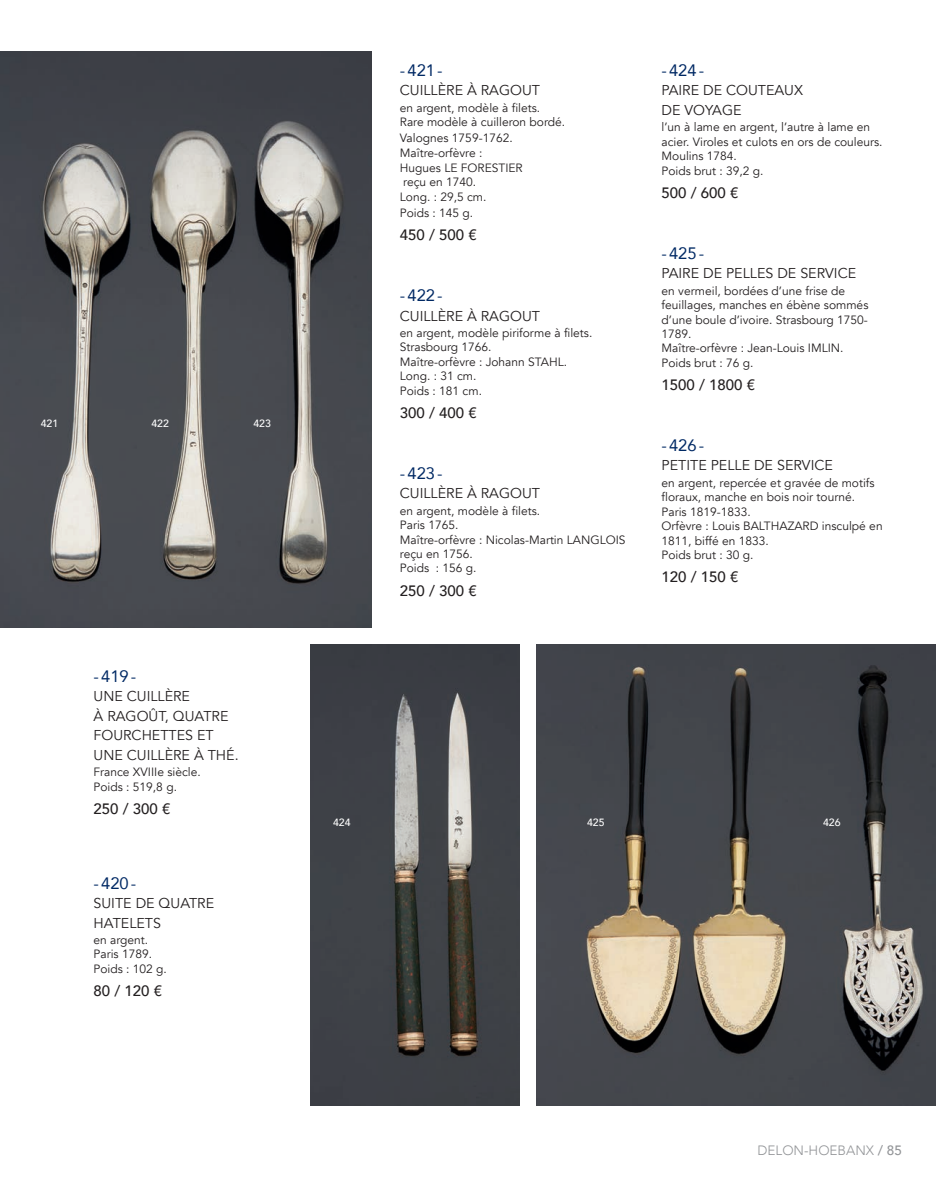
<style>
.page{position:relative;width:936px;height:1191px;background:#fff}
.page>*{position:absolute;margin:0;border:0;box-sizing:border-box;transform-origin:0 0}
.t1{font:16.5px "Avenir";color:#002964}
.t2{font:500 15px "Avenir";color:#231f20}
.t3{font:14.25px/19.5px "Avenir";color:#231f20}
.t4{font:300 13.5px "Avenir";color:#939598}
.t5{font:12px/14.4px "Avenir";color:#231f20}
.t6{font:500 10.5px "Avenir";color:#fff}
.s1{font-weight:500}
</style>
<div class="page">
<img style="left:0;top:51px;width:371px;height:576px">
<img style="left:310px;top:644px;width:209px;height:461px">
<img style="left:536px;top:644px;width:399px;height:461px">
<p class="t6" style="left:41px;top:414px;width:19px">421</p>
<p class="t6" style="left:151px;top:414px;width:19px">422</p>
<p class="t6" style="left:253px;top:414px;width:19px">423</p>
<h1 class="t1" style="left:94px;top:663px;width:44px">-419-</h1>
<p class="t3" style="left:94px;top:687px;width:147px">UNE CUILLÈRE<br>À RAGOÛT, QUATRE<br>FOURCHETTES ET<br>UNE CUILLÈRE À THÉ.</p>
<p class="t5" style="left:94px;top:765px;width:109px">France XVIIIe siècle.<br>Poids : 519,8 g.</p>
<p class="t2" style="left:94px;top:795px;width:78px">250 / 300 €</p>
<h1 class="t1" style="left:94px;top:869px;width:44px">-420-</h1>
<p class="t3" style="left:94px;top:893px;width:122px">SUITE DE QUATRE<br>HATELETS</p>
<p class="t5" style="left:94px;top:933px;width:75px">en argent.<br>Paris 1789.<br>Poids : 102 g.</p>
<p class="t2" style="left:94px;top:977px;width:70px">80 / 120 €</p>
<h1 class="t1" style="left:400px;top:57px;width:44px">-421-</h1>
<p class="t3" style="left:400px;top:81px;width:142px">CUILLÈRE À RAGOUT</p>
<p class="t5" style="left:400px;top:100px;width:167px;line-height:15px">en argent, modèle à filets.<br>Rare modèle à cuilleron bordé.<br>Valognes 1759-1762.<br>Maître-orfèvre :<br>Hugues LE FORESTIER<br>reçu en 1740.<br>Long. : 29,5 cm.<br>Poids : 145 g.</p>
<p class="t2" style="left:400px;top:222px;width:78px">450 / 500 €</p>
<h1 class="t1" style="left:400px;top:282px;width:44px">-422-</h1>
<p class="t3" style="left:400px;top:306px;width:142px">CUILLÈRE À RAGOUT</p>
<p class="t5" style="left:400px;top:326px;width:194px">en argent, modèle piriforme à filets.<br>Strasbourg 1766.<br>Maître-orfèvre : Johann STAHL.<br>Long. : 31 cm.<br>Poids : 181 cm.</p>
<p class="t2" style="left:400px;top:399px;width:78px">300 / 400 €</p>
<h1 class="t1" style="left:400px;top:460px;width:44px">-423-</h1>
<p class="t3" style="left:400px;top:484px;width:142px">CUILLÈRE À RAGOUT</p>
<p class="t5" style="left:400px;top:504px;width:227px">en argent, modèle à filets.<br>Paris 1765.<br>Maître-orfèvre : Nicolas-Martin LANGLOIS reçu en 1756.<br>Poids : 156 g.</p>
<p class="t2" style="left:400px;top:577px;width:78px">250 / 300 €</p>
<h1 class="t1" style="left:661px;top:57px;width:44px">-424-</h1>
<p class="t3" style="left:661px;top:81px;width:143px">PAIRE DE COUTEAUX<br>DE VOYAGE</p>
<p class="t5" style="left:661px;top:120px;width:222px">l’un à lame en argent, l’autre à lame en acier. Viroles et culots en ors de couleurs.<br>Moulins 1784.<br>Poids brut : 39,2 g.</p>
<p class="t2" style="left:661px;top:179px;width:78px">500 / 600 €</p>
<h1 class="t1" style="left:661px;top:240px;width:44px">-425-</h1>
<p class="t3" style="left:661px;top:264px;width:196px">PAIRE DE PELLES DE SERVICE</p>
<p class="t5" style="left:661px;top:283px;width:208px">en vermeil, bordées d’une frise de feuillages, manches en ébène sommés d’une boule d’ivoire. Strasbourg 1750-<br>1789.<br>Maître-orfèvre : Jean-Louis IMLIN.<br>Poids brut : 76 g.</p>
<p class="t2" style="left:661px;top:371px;width:95px">1500 / 1800 €</p>
<h1 class="t1" style="left:661px;top:432px;width:44px">-426-</h1>
<p class="t3" style="left:661px;top:456px;width:173px">PETITE PELLE DE SERVICE</p>
<p class="t5" style="left:661px;top:476px;width:222px">en argent, repercée et gravée de motifs floraux, manche en bois noir tourné.<br>Paris 1819-1833.<br>Orfèvre : Louis BALTHAZARD insculpé en<br>1811, biffé en 1833.<br>Poids brut : 30 g.</p>
<p class="t2" style="left:661px;top:564px;width:78px">120 / 150 €</p>
<p class="t6" style="left:333px;top:813px;width:19px">424</p>
<p class="t6" style="left:587px;top:813px;width:19px">425</p>
<p class="t6" style="left:823px;top:813px;width:19px">426</p>
<p class="t4" style="left:757px;top:1142px;width:146px">DELON-HOEBANX <span class="s1">/ 85</span></p>
</div>
